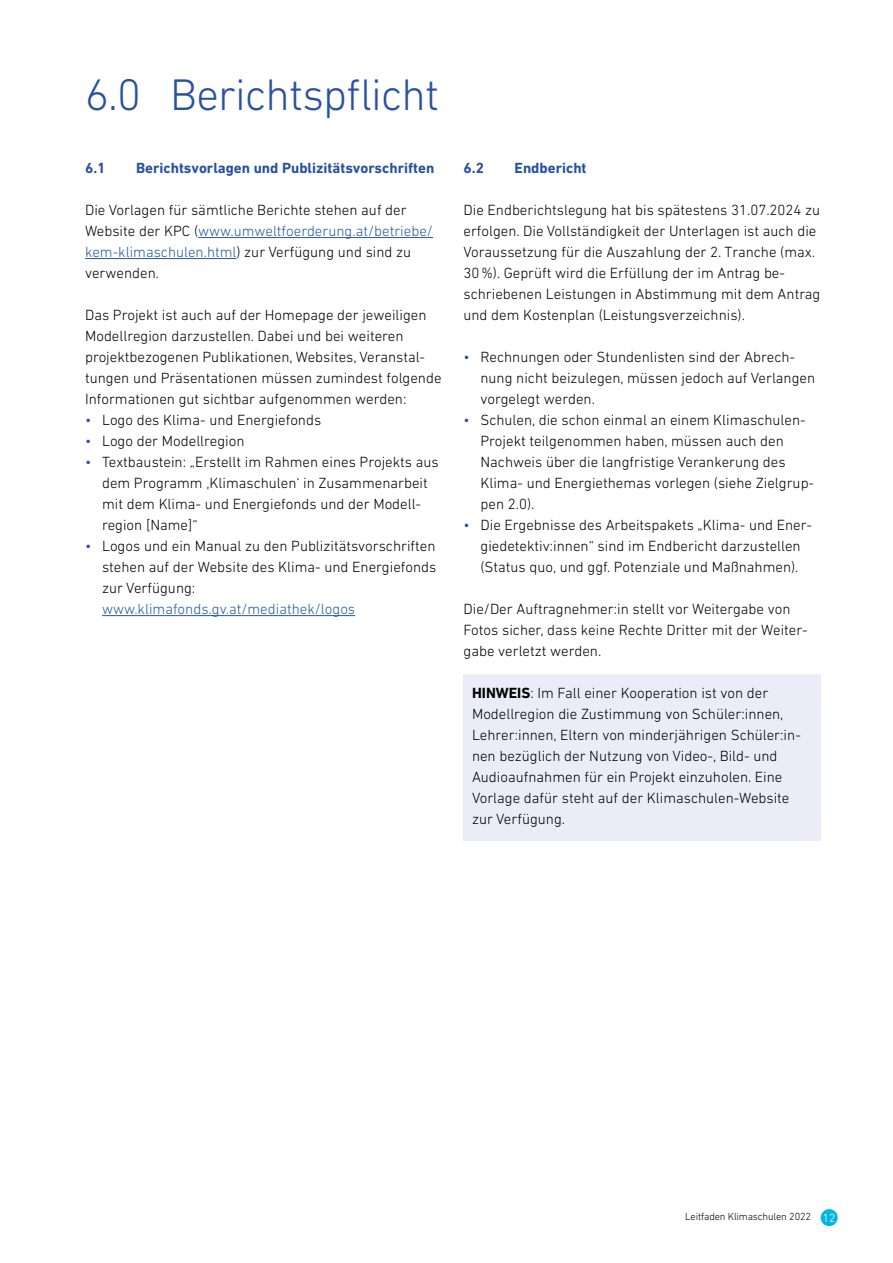
<style>
.page{position:relative;width:893px;height:1263px;background:#fff}
.page>*{position:absolute;margin:0;border:0;box-sizing:border-box;transform-origin:0 0}
.t1{font:300 45px "DIN Next LT Pro";letter-spacing:-.015em;color:#2852a0}
.Fliess{font:300 15px/21px "DIN Next LT Pro";color:#000}
.Fliess_Kasten{font:300 15px/21px "DIN Next LT Pro";color:#000}
.t2{font:700 15px "DIN Next LT Pro";color:#2852a0}
.t3{font:300 10.5px "DIN Next LT Pro";letter-spacing:-.015em;color:#000}
.s1{color:#275b9b}
.s2{color:#2852a0}
.s3{font-weight:700}
.s4{font-size:12px;color:#fff}
</style>
<div class="page">
<div style="left:821px;top:1209px;width:17px;height:17px;background:#00b5e2;border-radius:50%"></div>
<hr style="left:198px;top:237px;width:235px;height:1px;background:#275b9b">
<hr style="left:85px;top:258px;width:151px;height:1px;background:#275b9b">
<hr style="left:102px;top:615px;width:253px;height:1px;background:#275b9b">
<div style="left:463px;top:674px;width:358px;height:167px;background:#ebecf7"></div>
<p class="t1" style="left:85px;top:69px;width:356px">6.0 Berichtspflicht</p>
<p class="t2" style="left:85px;top:159px;width:22px">6.1</p>
<p class="t2" style="left:136px;top:159px;width:300px">Berichtsvorlagen und Publizitätsvorschriften</p>
<p class="Fliess" style="left:85px;top:199px;width:349px">Die Vorlagen für sämtliche Berichte stehen auf der Website der KPC (<span class="s1">www.umweltfoerderung.at/betriebe/ kem-klimaschulen.html</span>) zur Verfügung und sind zu verwenden.</p>
<p class="Fliess" style="left:85px;top:304px;width:358px">Das Projekt ist auch auf der Homepage der jeweiligen Modellregion darzustellen. Dabei und bei weiteren projektbezogenen Publikationen, Websites, Veranstal&shy;tungen und Präsentationen müssen zumindest folgende Informationen gut sichtbar aufgenommen werden:</p>
<p class="Fliess" style="left:85px;top:409px;width:238px"><span class="s2">•</span> Logo des Klima- und Energiefonds</p>
<p class="Fliess" style="left:85px;top:430px;width:161px"><span class="s2">•</span> Logo der Modellregion</p>
<p class="Fliess" style="left:102px;top:451px;width:338px;text-indent:-17px"><span class="s2">•</span> Textbaustein: „Erstellt im Rahmen eines Projekts aus dem Programm ,Klimaschulen‘ in Zusammenarbeit mit dem Klima- und Energiefonds und der Modell&shy;region [Name]“</p>
<p class="Fliess" style="left:102px;top:535px;width:336px;text-indent:-17px"><span class="s2">•</span> Logos und ein Manual zu den Publizitätsvorschriften stehen auf der Website des Klima- und Energiefonds zur Verfügung: <span class="s1">www.klimafonds.gv.at/mediathek/logos</span></p>
<p class="t2" style="left:463px;top:159px;width:22px">6.2</p>
<p class="t2" style="left:514px;top:159px;width:74px">Endbericht</p>
<p class="Fliess" style="left:463px;top:199px;width:358px">Die Endberichtslegung hat bis spätestens 31.07.2024 zu erfolgen. Die Vollständigkeit der Unterlagen ist auch die Voraussetzung für die Auszahlung der 2. Tranche (max.<br>30%). Geprüft wird die Erfüllung der im Antrag be&shy;schriebenen Leistungen in Abstimmung mit dem Antrag und dem Kostenplan (Leistungsverzeichnis).</p>
<p class="Fliess" style="left:480px;top:346px;width:336px;text-indent:-17px"><span class="s2">•</span> Rechnungen oder Stundenlisten sind der Abrech&shy;nung nicht beizulegen, müssen jedoch auf Verlangen vorgelegt werden.</p>
<p class="Fliess" style="left:480px;top:409px;width:335px;text-indent:-17px"><span class="s2">•</span> Schulen, die schon einmal an einem Klimaschulen-Projekt teilgenommen haben, müssen auch den Nachweis über die langfristige Verankerung des Klima- und Energiethemas vorlegen (siehe Zielgrup&shy;pen 2.0).</p>
<p class="Fliess" style="left:463px;top:514px;width:350px;text-align:center"><span class="s2">•</span> Die Ergebnisse des Arbeitspakets „Klima- und Ener&shy;giedetektiv:innen“ sind im Endbericht darzustellen (Status quo, und ggf. Potenziale und Maßnahmen).</p>
<p class="Fliess" style="left:463px;top:598px;width:346px">Die/Der Auftragnehmer:in stellt vor Weitergabe von<br>Fotos sicher, dass keine Rechte Dritter mit der Weiter&shy;gabe verletzt werden.</p>
<p class="Fliess_Kasten" style="left:472px;top:682px;width:330px"><span class="s3">HINWEIS</span>: Im Fall einer Kooperation ist von der Modellregion die Zustimmung von Schüler:innen, Lehrer:innen, Eltern von minderjährigen Schüler:in&shy;nen bezüglich der Nutzung von Video-, Bild- und Audioaufnahmen für ein Projekt einzuholen. Eine Vorlage dafür steht auf der Klimaschulen-Website zur Verfügung.</p>
<p class="t3" style="left:685px;top:1211px;width:152px">Leitfaden Klimaschulen 2022 <span class="s4">12</span></p>
</div>
